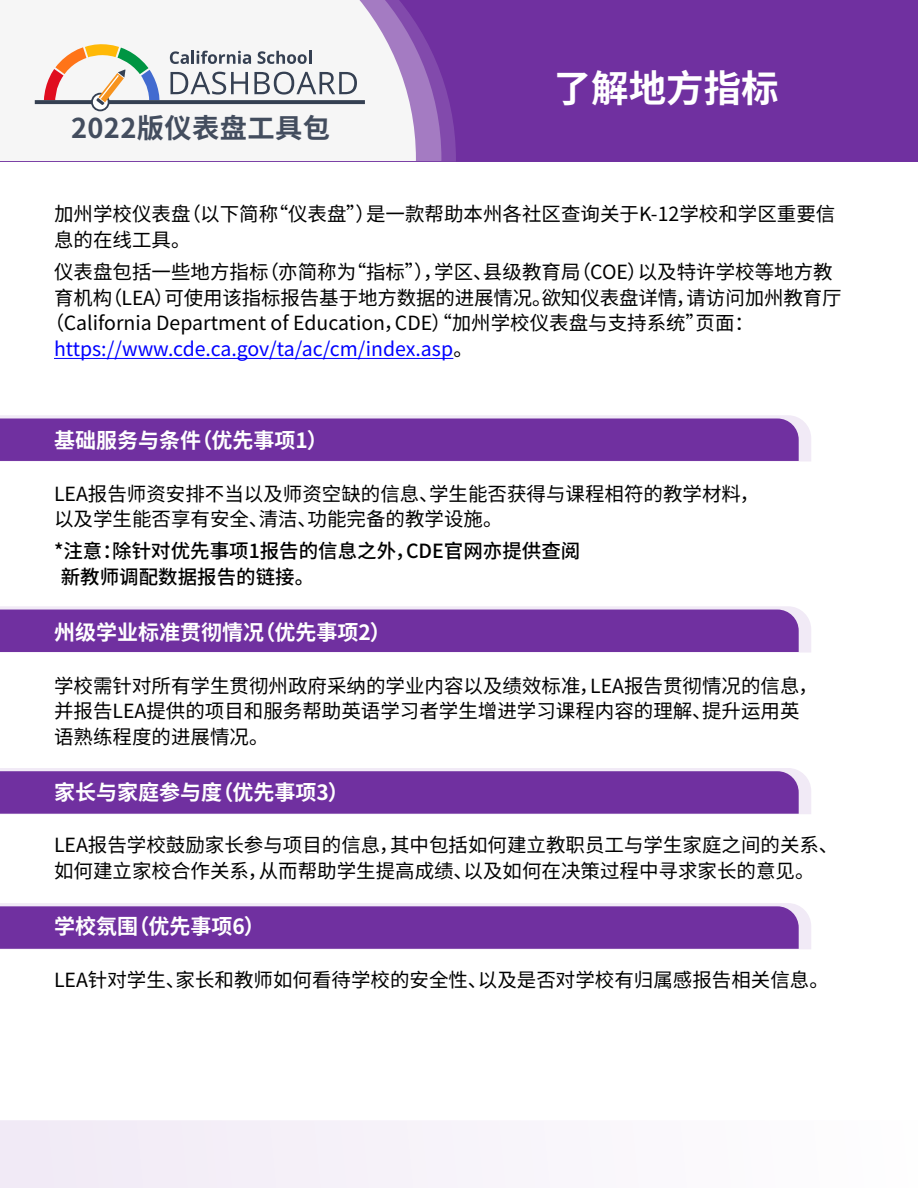
<style>
.page{position:relative;width:918px;height:1188px;background:#fff}
.page>*{position:absolute;margin:0;border:0;box-sizing:border-box;transform-origin:0 0}
.t1{font:700 37.5px "Noto Sans CJ Ksc";color:#fff}
.t2{font:700 27.3px "Noto Sans CJ Ksc";letter-spacing:.015em;color:#434d5e}
.t3{font:700 21px "Noto Sans CJ Ksc";color:#fff}
.t4{font:19.5px/25.5px "Noto Sans CJ Ksc";color:#000}
.t5{font:500 19.5px/25.5px "Noto Sans CJ Ksc";color:#000}
.t6{font:19.5px "Noto Sans CJ Ksc";color:#00f}
.s1{color:#000}
</style>
<div class="page">
<div style="left:0;top:0;width:918px;height:161px;background:#7030a0"></div>
<svg style="left:0;top:24px;width:456px;height:138px"></svg>
<div style="left:0;top:0;width:416px;height:161px;background:#f6f6f6"></div>
<svg style="left:0;top:415px;width:811px;height:46px;background:#7c41a8"></svg>
<svg style="left:0;top:606px;width:811px;height:47px;background:#7e45a9"></svg>
<svg style="left:0;top:768px;width:811px;height:46px;background:#7c41a8"></svg>
<svg style="left:0;top:903px;width:811px;height:46px;background:#7c41a8"></svg>
<div style="left:0;top:1120px;width:506px;height:68px;background:#f4eff8"></div>
<div style="left:35px;top:100px;width:330px;height:4px;border:2px solid #354052"></div>
<svg style="left:170px;top:51px;width:81px;height:13px"></svg>
<svg style="left:258px;top:51px;width:53px;height:13px"></svg>
<svg style="left:171px;top:72px;width:77px;height:23px;background:#bcbfc4"></svg>
<svg style="left:254px;top:72px;width:103px;height:23px;background:#b8bbc1"></svg>
<svg style="left:92px;top:94px;width:17px;height:16px"></svg>
<div style="left:91px;top:93px;width:19px;height:18px;border:2px solid #354052;border-radius:50%"></div>
<svg style="left:44px;top:44px;width:116px;height:61px;background:#d5c7b9"></svg>
<hr style="left:54px;top:358px;width:399px;height:1px;background:#00f">
<h2 class="t2" style="left:71px;top:113px;width:261px">2022版仪表盘工具包</h2>
<h1 class="t1" style="left:554px;top:68px;width:226px">了解地方指标</h1>
<p class="t4" style="left:54px;top:202px;width:783px">加州学校仪表盘（以下简称“仪表盘”）是一款帮助本州各社区查询关于K-12学校和学区重要信息的在线工具。</p>
<p class="t4" style="left:54px;top:260px;width:780px">仪表盘包括一些地方指标（亦简称为“指标”），学区、县级教育局（COE）以及特许学校等地方教</p>
<p class="t4" style="left:54px;top:285px;width:789px">育机构（LEA）可使用该指标报告基于地方数据的进展情况。欲知仪表盘详情，请访问加州教育厅</p>
<p class="t4" style="left:45px;top:311px;width:711px">（California Department of Education，CDE）“加州学校仪表盘与支持系统”页面：</p>
<p class="t6" style="left:54px;top:337px;width:420px">https://www.cde.ca.gov/ta/ac/cm/index.asp<span class="s1">。</span></p>
<p class="t3" style="left:54px;top:429px;width:275px">基础服务与条件（优先事项1）</p>
<p class="t4" style="left:54px;top:481px;width:707px">LEA报告师资安排不当以及师资空缺的信息、学生能否获得与课程相符的教学材料，以及学生能否享有安全、清洁、功能完备的教学设施。</p>
<p class="t5" style="left:61px;top:539px;width:521px;text-indent:-7px">*注意：除针对优先事项1报告的信息之外，CDE官网亦提供查阅新教师调配数据报告的链接。</p>
<p class="t3" style="left:54px;top:621px;width:338px">州级学业标准贯彻情况（优先事项2）</p>
<p class="t4" style="left:54px;top:673px;width:765px">学校需针对所有学生贯彻州政府采纳的学业内容以及绩效标准，LEA报告贯彻情况的信息，并报告LEA提供的项目和服务帮助英语学习者学生增进学习课程内容的理解、提升运用英语熟练程度的进展情况。</p>
<p class="t3" style="left:54px;top:780px;width:296px">家长与家庭参与度（优先事项3）</p>
<p class="t4" style="left:54px;top:833px;width:786px">LEA报告学校鼓励家长参与项目的信息，其中包括如何建立教职员工与学生家庭之间的关系、如何建立家校合作关系，从而帮助学生提高成绩、以及如何在决策过程中寻求家长的意见。</p>
<p class="t3" style="left:54px;top:915px;width:212px">学校氛围（优先事项6）</p>
<p class="t4" style="left:54px;top:967px;width:777px">LEA针对学生、家长和教师如何看待学校的安全性、以及是否对学校有归属感报告相关信息。</p>
</div>
